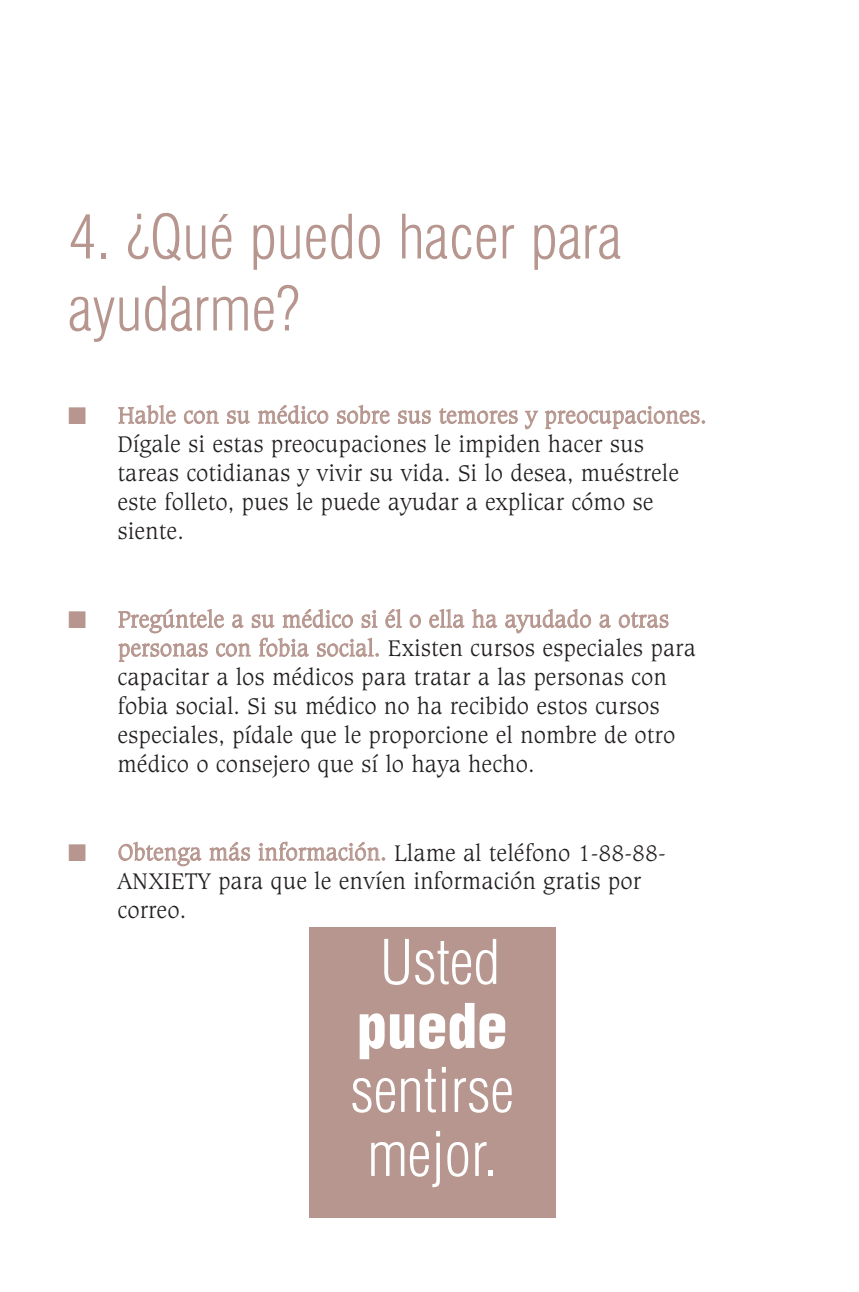
<style>
.page{position:relative;width:859px;height:1292px;background:#fff}
.page>*{position:absolute;margin:0;border:0;box-sizing:border-box;transform-origin:0 0}
.t1{font:300 condensed 60px/72px "Swiss 721 BT";color:#b6968e}
.t2{font:300 condensed 60px/64px "Helvetica";color:#fff}
.t3{font:900 condensed 60px "Helvetica";color:#fff}
.t4{font:300 24px/28.8px "Caxton BT";color:#231f20}
.s1{color:#b6968e}
</style>
<div class="page">
<div style="left:309px;top:927px;width:246px;height:290px;background:#b6968e"></div>
<h1 class="t1" style="left:68px;top:206px;width:554px">4. ¿Qué puedo hacer para ayudarme?</h1>
<p class="t4" style="left:117px;top:403px;width:590px;text-indent:-49px"><span class="s1">■ Hable con su médico sobre sus temores y preocupaciones.<br></span>Dígale si estas preocupaciones le impiden hacer sus tareas cotidianas y vivir su vida. Si lo desea, muéstrele este folleto, pues le puede ayudar a explicar cómo se siente.</p>
<p class="t4" style="left:117px;top:607px;width:579px;text-indent:-49px"><span class="s1">■ Pregúntele a su médico si él o ella ha ayudado a otras personas con fobia social.</span> Existen cursos especiales para capacitar a los médicos para tratar a las personas con fobia social. Si su médico no ha recibido estos cursos especiales, pídale que le proporcione el nombre de otro médico o consejero que sí lo haya hecho.</p>
<p class="t4" style="left:117px;top:840px;width:549px;text-indent:-49px"><span class="s1">■ Obtenga más información.</span> Llame al teléfono 1-88-88-<br>ANXIETY para que le envíen información gratis por correo.</p>
<h1 class="t2" style="left:380px;top:935px;width:121px">Usted</h1>
<h1 class="t3" style="left:357px;top:1003px;width:151px">puede</h1>
<h1 class="t2" style="left:350px;top:1063px;width:165px">sentirse mejor.</h1>
</div>
